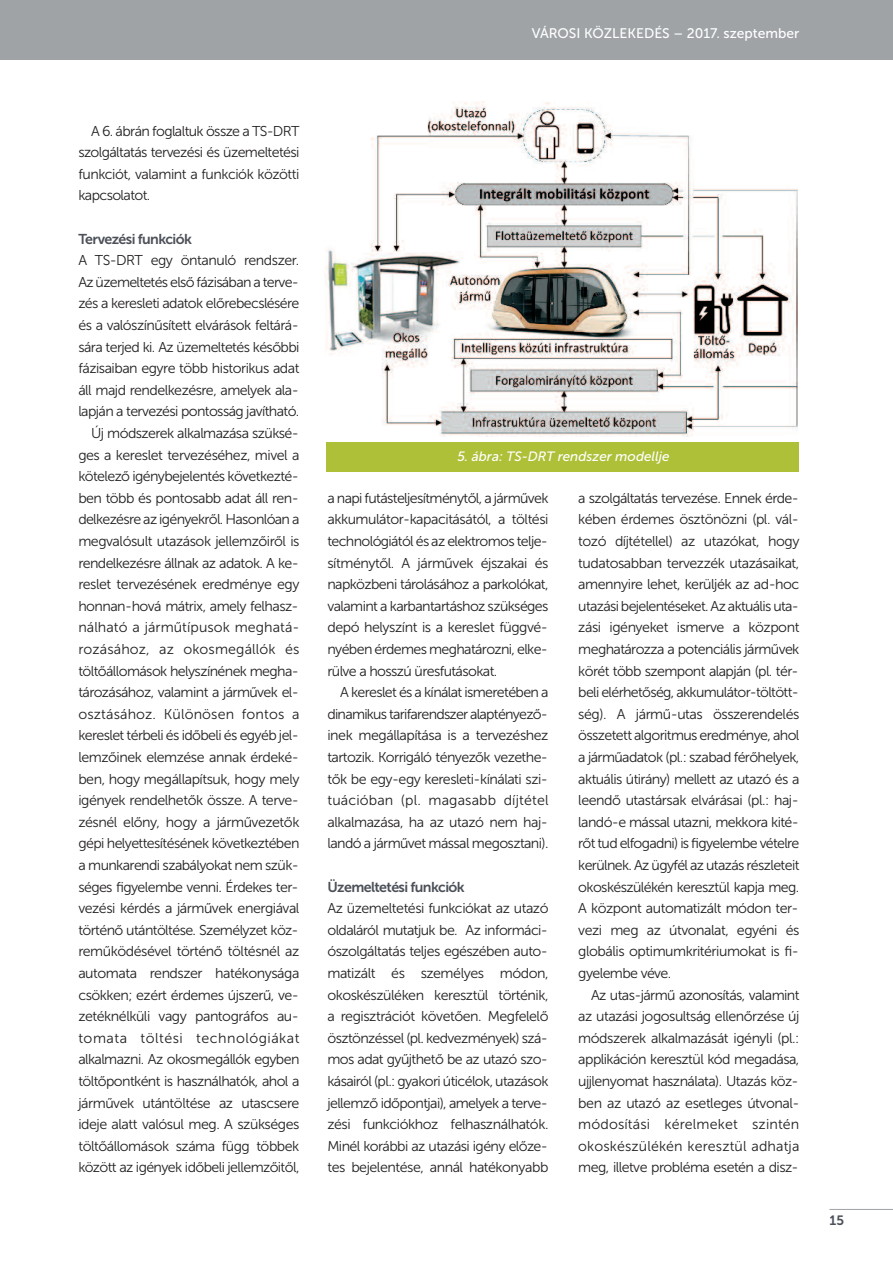
<style>
.page{position:relative;width:893px;height:1263px;background:#fff}
.page>*{position:absolute;margin:0;border:0;box-sizing:border-box;transform-origin:0 0}
.t1{font:14.25px/21.6px "Museo Sans 300";letter-spacing:-.04em;color:#231f20;text-align:justify}
.t2{font:14.25px "Museo Sans 700";letter-spacing:-.04em;color:#4c5159}
.t3{font:13.8px "Museo Sans 500";color:#fff}
.t4{font:italic 13.5px "Museo Sans 500";color:#fff}
.t5{font:13.5px "Museo Sans 700";color:#4c5159}
</style>
<div class="page">
<hr style="left:829px;top:1209px;width:64px;height:1px;background:#9fa3a6">
<div style="left:0;top:0;width:893px;height:61px;background:#9fa3a6"></div>
<hr style="left:0;top:60px;width:893px;height:4px;background:#fff">
<img style="left:325px;top:102px;width:472px;height:334px">
<div style="left:326px;top:442px;width:473px;height:30px;background:#aec037"></div>
<p class="t3" style="left:532px;top:25px;width:269px">Városi KözleKedés – 2017. szeptember</p>
<p class="t1" style="left:78px;top:120px;width:223px;text-indent:13px">A 6. ábrán foglaltuk össze a TS-DRT szolgáltatás tervezési és üzemeltetési funkciót, valamint a funkciók közötti kapcsolatot.</p>
<p class="t2" style="left:78px;top:230px;width:115px">Tervezési funkciók</p>
<p class="t1" style="left:78px;top:249px;width:223px;text-align:right">A TS-DRT egy öntanuló rendszer.<br>Az üzemeltetés első fázisában a terve&shy;zés a keresleti adatok előrebecslésére és a valószínűsített elvárások feltárá&shy;sára terjed ki. Az üzemeltetés későbbi fázisaiban egyre több historikus adat áll majd rendelkezésre, amelyek ala&shy;lapján a tervezési pontosság javítható.<br>Új módszerek alkalmazása szüksé&shy;ges a kereslet tervezéséhez, mivel a kötelező igénybejelentés következté&shy;ben több és pontosabb adat áll ren&shy;delkezésre az igényekről. Hasonlóan a megvalósult utazások jellemzőiről is rendelkezésre állnak az adatok. A ke&shy;reslet tervezésének eredménye egy honnan-hová mátrix, amely felhasz&shy;nálható a járműtípusok meghatá&shy;rozásához, az okosmegállók és töltőállomások helyszínének megha&shy;tározásához, valamint a járművek el&shy;osztásához. Különösen fontos a kereslet térbeli és időbeli és egyéb jel&shy;lemzőinek elemzése annak érdeké&shy;ben, hogy megállapítsuk, hogy mely igények rendelhetők össze. A terve&shy;zésnél előny, hogy a járművezetők gépi helyettesítésének következtében a munkarendi szabályokat nem szük&shy;séges figyelembe venni. Érdekes ter&shy;vezési kérdés a járművek energiával történő utántöltése. Személyzet köz&shy;reműködésével történő töltésnél az automata rendszer hatékonysága csökken; ezért érdemes újszerű, ve&shy;zetéknélküli vagy pantográfos au&shy;tomata töltési technológiákat alkalmazni. Az okosmegállók egyben töltőpontként is használhatók, ahol a járművek utántöltése az utascsere ideje alatt valósul meg. A szükséges töltőállomások száma függ többek között az igények időbeli jellemzőitől,</p>
<p class="t4" style="left:457px;top:449px;width:214px">5. ábra: TS-DRT rendszer modellje</p>
<p class="t1" style="left:327px;top:487px;width:223px">a napi futásteljesítménytől, a járművek akkumulátor-kapacitásától, a töltési technológiától és az elektromos telje&shy;sítménytől. A járművek éjszakai és napközbeni tárolásához a parkolókat, valamint a karbantartáshoz szükséges depó helyszínt is a kereslet függvé&shy;nyében érdemes meghatározni, elke&shy;rülve a hosszú üresfutásokat.</p>
<p class="t1" style="left:327px;top:681px;width:223px;text-indent:13px">A kereslet és a kínálat ismeretében a dinamikus tarifarendszer alaptényező&shy;inek megállapítása is a tervezéshez tartozik. Korrigáló tényezők vezethe&shy;tők be egy-egy keresleti-kínálati szi&shy;tuációban (pl. magasabb díjtétel alkalmazása, ha az utazó nem haj&shy;landó a járművet mással megosztani).</p>
<p class="t2" style="left:327px;top:878px;width:139px">Üzemeltetési funkciók</p>
<p class="t1" style="left:327px;top:897px;width:223px">Az üzemeltetési funkciókat az utazó oldaláról mutatjuk be. Az informáci&shy;ószolgáltatás teljes egészében auto&shy;matizált és személyes módon, okoskészüléken keresztül történik, a regisztrációt követően. Megfelelő ösztönzéssel (pl. kedvezmények) szá&shy;mos adat gyűjthető be az utazó szo&shy;kásairól (pl.: gyakori úticélok, utazások jellemző időpontjai), amelyek a terve&shy;zési funkciókhoz felhasználhatók.<br>Minél korábbi az utazási igény előze&shy;tes bejelentése, annál hatékonyabb</p>
<p class="t1" style="left:578px;top:487px;width:223px">a szolgáltatás tervezése. Ennek érde&shy;kében érdemes ösztönözni (pl. vál&shy;tozó díjtétellel) az utazókat, hogy tudatosabban tervezzék utazásaikat, amennyire lehet, kerüljék az ad-hoc utazási bejelentéseket. Az aktuális uta&shy;zási igényeket ismerve a központ meghatározza a potenciális járművek körét több szempont alapján (pl. tér&shy;beli elérhetőség, akkumulátor-töltött&shy;ség). A jármű-utas összerendelés összetett algoritmus eredménye, ahol a járműadatok (pl.: szabad férőhelyek, aktuális útirány) mellett az utazó és a leendő utastársak elvárásai (pl.: haj&shy;landó-e mással utazni, mekkora kité&shy;rőt tud elfogadni) is figyelembe vételre kerülnek. Az ügyfél az utazás részleteit okoskészülékén keresztül kapja meg.<br>A központ automatizált módon ter&shy;vezi meg az útvonalat, egyéni és globális optimumkritériumokat is fi&shy;gyelembe véve.</p>
<p class="t1" style="left:578px;top:984px;width:223px;text-indent:13px">Az utas-jármű azonosítás, valamint az utazási jogosultság ellenőrzése új módszerek alkalmazását igényli (pl.: applikáción keresztül kód megadása, ujjlenyomat használata). Utazás köz&shy;ben az utazó az esetleges útvonal&shy;módosítási kérelmeket szintén okoskészülékén keresztül adhatja meg, illetve probléma esetén a disz-</p>
<p class="t5" style="left:829px;top:1213px;width:16px">15</p>
</div>
